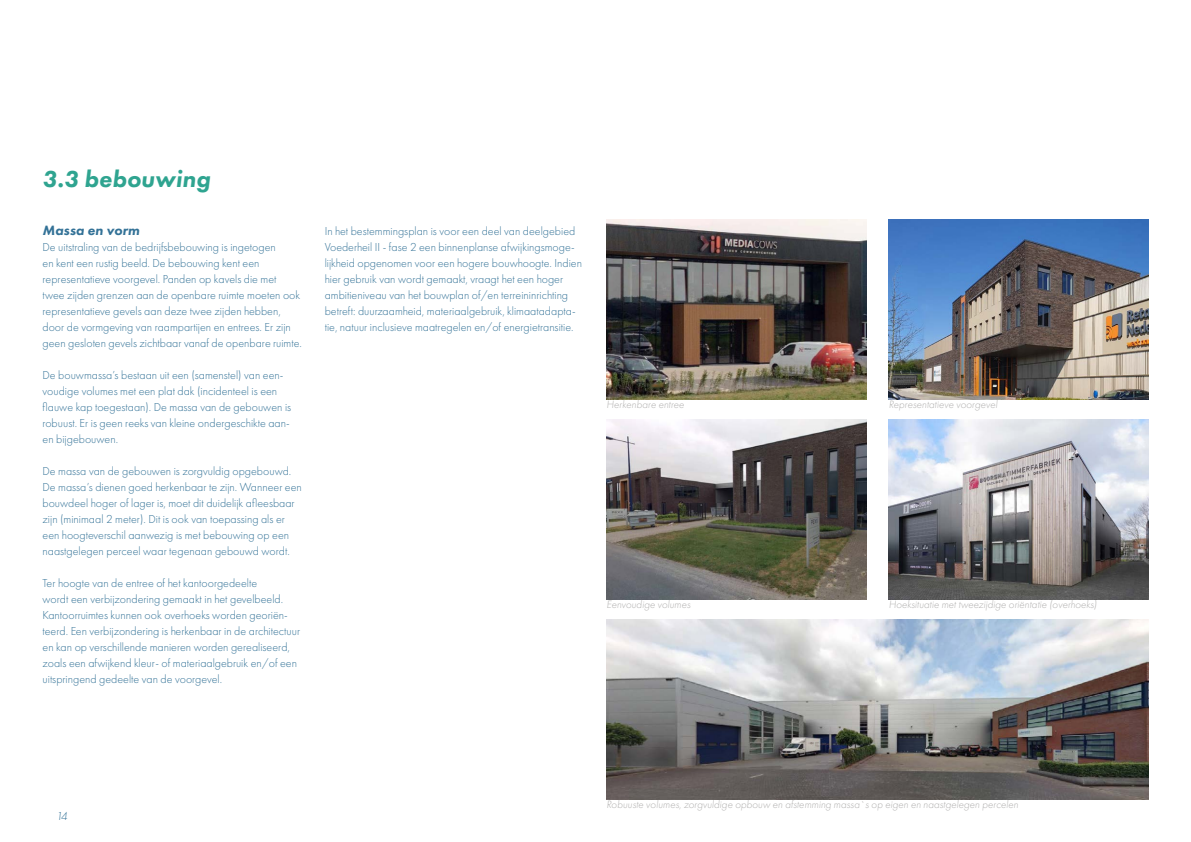
<style>
.page{position:relative;width:1191px;height:842px;background:#fff}
.page>*{position:absolute;margin:0;border:0;box-sizing:border-box;transform-origin:0 0}
.Thema{font:italic 800 24px "Futura PT";letter-spacing:.01em;color:#2fa490}
.Alineatitel{font:italic 800 14px "Futura PT";letter-spacing:.01em;color:#337297}
.body_tekst{font:300 12px/16px "Futura PT";color:#337297}
.Alineatitel-2{font:300 12px/16px "Futura PT";color:#337297}
.t1{font:italic 300 12px "Futura PT";color:#337297}
.Ondertitel{font:italic 300 11px "Futura PT";color:#b0afae}
</style>
<div class="page">
<img style="left:607px;top:420px;width:259px;height:180px">
<img style="left:607px;top:220px;width:259px;height:180px">
<img style="left:607px;top:619px;width:541px;height:180px">
<img style="left:889px;top:220px;width:259px;height:180px">
<img style="left:889px;top:420px;width:259px;height:180px">
<p class="Thema" style="left:43px;top:164px;width:169px">3.3 bebouwing</p>
<p class="Alineatitel" style="left:43px;top:221px;width:99px">Massa en vorm</p>
<p class="Alineatitel-2" style="left:43px;top:239px;width:261px">De uitstraling van de bedrijfsbebouwing is ingetogen<br>en kent een rustig beeld. De bebouwing kent een representatieve voorgevel. Panden op kavels die met<br>twee zijden grenzen aan de openbare ruimte moeten ook representatieve gevels aan deze twee zijden hebben, door de vormgeving van raampartijen en entrees. Er zijn geen gesloten gevels zichtbaar vanaf de openbare ruimte.</p>
<p class="body_tekst" style="left:43px;top:367px;width:250px">De bouwmassa’s bestaan uit een (samenstel) van een&shy;voudige volumes met een plat dak (incidenteel is een flauwe kap toegestaan). De massa van de gebouwen is robuust. Er is geen reeks van kleine ondergeschikte aan&shy;en bijgebouwen.</p>
<p class="body_tekst" style="left:43px;top:463px;width:261px">De massa van de gebouwen is zorgvuldig opgebouwd.<br>De massa’s dienen goed herkenbaar te zijn. Wanneer een bouwdeel hoger of lager is, moet dit duidelijk afleesbaar zijn (minimaal 2 meter). Dit is ook van toepassing als er een hoogteverschil aanwezig is met bebouwing op een naastgelegen perceel waar tegenaan gebouwd wordt.</p>
<p class="body_tekst" style="left:43px;top:575px;width:259px">Ter hoogte van de entree of het kantoorgedeelte<br>wordt een verbijzondering gemaakt in het gevelbeeld.<br>Kantoorruimtes kunnen ook overhoeks worden georiën&shy;teerd. Een verbijzondering is herkenbaar in de architectuur en kan op verschillende manieren worden gerealiseerd, zoals een afwijkend kleur- of materiaalgebruik en/of een uitspringend gedeelte van de voorgevel.</p>
<p class="body_tekst" style="left:325px;top:223px;width:259px">In het bestemmingsplan is voor een deel van deelgebied Voederheil II - fase 2 een binnenplanse afwijkingsmoge&shy;lijkheid opgenomen voor een hogere bouwhoogte. Indien hier gebruik van wordt gemaakt, vraagt het een hoger ambitieniveau van het bouwplan of/en terreininrichting betreft: duurzaamheid, materiaalgebruik, klimaatadapta&shy;tie, natuur inclusieve maatregelen en/of energietransitie.</p>
<p class="Ondertitel" style="left:606px;top:398px;width:79px">Herkenbare entree</p>
<p class="Ondertitel" style="left:888px;top:398px;width:110px">Representatieve voorgevel</p>
<p class="Ondertitel" style="left:606px;top:598px;width:86px">Eenvoudige volumes</p>
<p class="Ondertitel" style="left:888px;top:598px;width:210px">Hoeksituatie met tweezijdige oriëntatie (overhoeks)</p>
<p class="t1" style="left:56px;top:809px;width:13px">14</p>
<p class="Ondertitel" style="left:606px;top:798px;width:413px">Robuuste volumes, zorgvuldige opbouw en afstemming massa`s op eigen en naastgelegen percelen</p>
</div>
